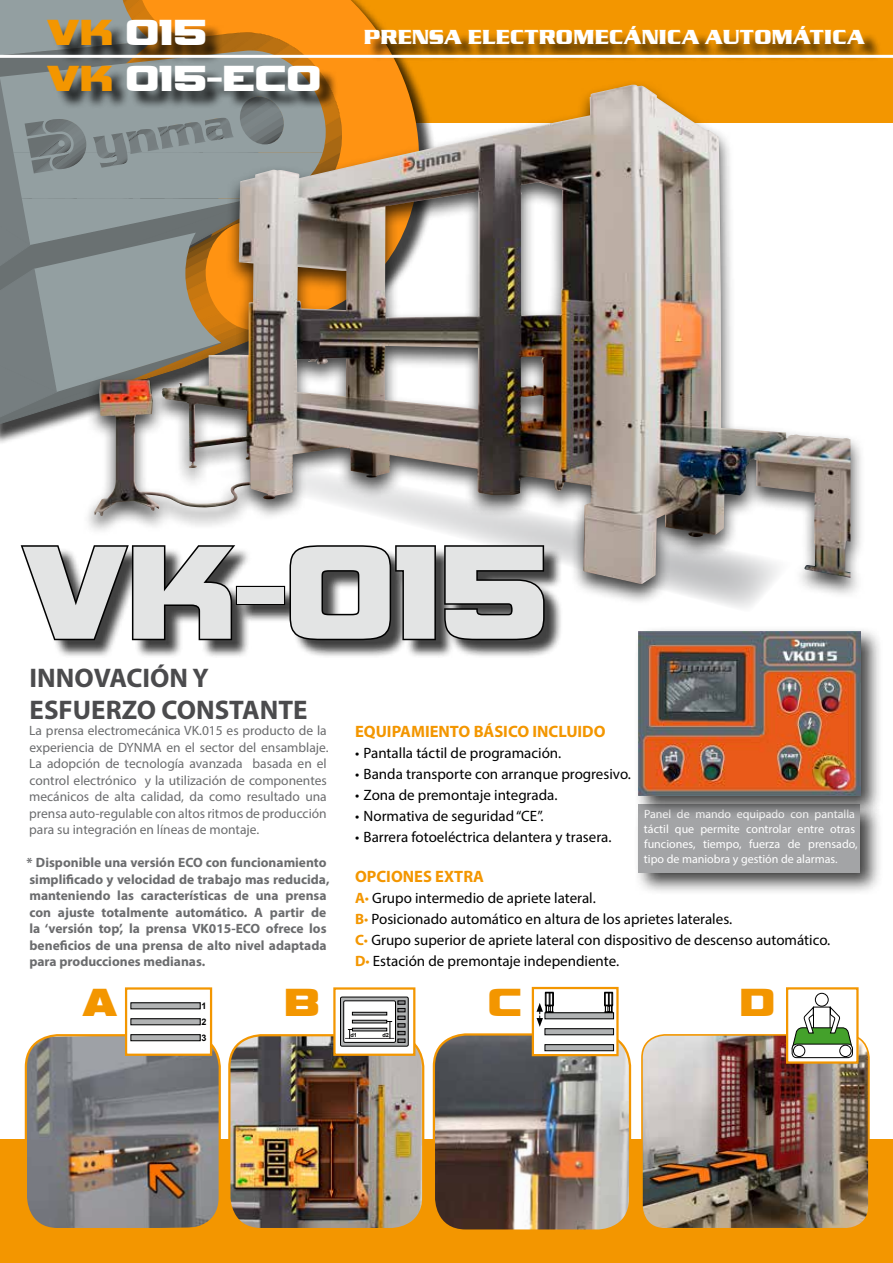
<style>
.page{position:relative;width:893px;height:1263px;background:#fff}
.page>*{position:absolute;margin:0;border:0;box-sizing:border-box;transform-origin:0 0}
.t1{font:139.2px "Vipnagorgialla";color:#e3e4e4;scale:.87 1}
.t2{font:40.5px "Vipnagorgialla";color:#f39600}
.t3{font:37.5px "Vipnagorgialla";color:#fff}
.t4{font:700 27px/31.5px "Myriad Pro";color:#4b4b4d}
.t5{font:700 21px "Serpentine D";letter-spacing:.015em;color:#fff}
.t6{font:700 16.5px "Myriad Pro";color:#f39600}
.t7{font:15px/21px "Myriad Pro";color:#000}
.t8{font:13.5px/16.5px "Myriad Pro";color:#6b6c6e}
.t9{font:700 13.5px/16.5px "Myriad Pro";color:#6b6c6e}
.t10{font:12px/15px "Myriad Pro";color:#fff}
.t11{font:700 9px/15.9px "Arial";color:#000;text-align:justify}
.t12{font:700 5.7px "Arial";color:#000}
.s1{color:#f39600}
.s2{font-weight:700;color:#f39600}
</style>
<div class="page">
<div style="left:0;top:0;width:893px;height:123px;background:#f39600"></div>
<svg style="left:343px;top:0;width:72px;height:79px;fill:#ff9312"></svg>
<svg style="left:0;top:0;width:343px;height:443px;background:#9c8f77"></svg>
<div style="left:0;top:1140px;width:893px;height:123px;background:#f39600"></div>
<img style="left:434px;top:1036px;width:195px;height:193px">
<div style="left:433px;top:1033px;width:198px;height:199px;border:2px solid #f39600;border-radius:32px"></div>
<div style="left:51px;top:24px;width:173px;height:40px;background:#000;opacity:.75"></div>
<img style="left:229px;top:1035px;width:194px;height:192px">
<div style="left:228px;top:1034px;width:196px;height:196px;border:2px solid #f39600;border-radius:32px"></div>
<img style="left:26px;top:1035px;width:193px;height:192px">
<div style="left:25px;top:1034px;width:196px;height:196px;border:2px solid #f39600;border-radius:32px"></div>
<div style="left:333px;top:987px;width:82px;height:69px;background:#fff;border:2px solid #f39600"></div>
<div style="left:340px;top:997px;width:68px;height:49px;background:linear-gradient(to right,#b1b3b4,#b1b3b4);border-radius:2px"></div>
<div style="left:340px;top:997px;width:68px;height:49px;border:1px solid #000;border-radius:2px"></div>
<svg style="left:344px;top:1001px;width:51px;height:41px"></svg>
<div style="left:343px;top:1000px;width:53px;height:43px;border:1px solid #000;border-radius:2px"></div>
<svg style="left:398px;top:1000px;width:7px;height:43px"></svg>
<div style="left:352px;top:1012px;width:35px;height:3px;border:1px solid #000"></div>
<div style="left:352px;top:1020px;width:35px;height:3px;border:1px solid #000"></div>
<div style="left:352px;top:1028px;width:35px;height:3px;border:1px solid #000"></div>
<hr style="left:345px;top:1038px;width:49px;height:1px;background:#3e3d40">
<svg style="left:387px;top:1021px;width:5px;height:17px"></svg>
<svg style="left:348px;top:1029px;width:4px;height:9px"></svg>
<div style="left:532px;top:987px;width:87px;height:69px;background:#fff;border:2px solid #f39600"></div>
<div style="left:545px;top:1013px;width:69px;height:6px;background:#b1b3b4"></div>
<div style="left:545px;top:1012px;width:69px;height:7px;border:1px solid #000"></div>
<div style="left:545px;top:1029px;width:69px;height:6px;background:#b1b3b4"></div>
<div style="left:545px;top:1028px;width:69px;height:7px;border:1px solid #000"></div>
<div style="left:545px;top:1045px;width:69px;height:6px;background:#b1b3b4"></div>
<div style="left:545px;top:1044px;width:69px;height:7px;border:1px solid #000"></div>
<div style="left:545px;top:993px;width:9px;height:12px;border:1px solid #000"></div>
<div style="left:604px;top:993px;width:9px;height:12px;border:1px solid #000"></div>
<svg style="left:605px;top:992px;width:8px;height:21px"></svg>
<svg style="left:536px;top:992px;width:17px;height:35px"></svg>
<div style="left:125px;top:987px;width:87px;height:69px;background:#fff;border:2px solid #f39600"></div>
<div style="left:131px;top:1003px;width:69px;height:6px;background:#b1b3b4"></div>
<div style="left:131px;top:1002px;width:69px;height:7px;border:1px solid #000"></div>
<div style="left:131px;top:1019px;width:69px;height:6px;background:#b1b3b4"></div>
<div style="left:131px;top:1018px;width:69px;height:7px;border:1px solid #000"></div>
<div style="left:131px;top:1035px;width:69px;height:6px;background:#b1b3b4"></div>
<div style="left:131px;top:1034px;width:69px;height:7px;border:1px solid #000"></div>
<img style="left:642px;top:1035px;width:225px;height:191px">
<div style="left:641px;top:1034px;width:229px;height:195px;border:2px solid #f39600;border-radius:23px"></div>
<div style="left:786px;top:987px;width:73px;height:77px;background:#fff;border:2px solid #f39600"></div>
<div style="left:792px;top:1044px;width:61px;height:14px;border:1px solid #000;border-radius:4px"></div>
<div style="left:793px;top:1045px;width:12px;height:12px;border:1px solid #000;border-radius:50%"></div>
<div style="left:839px;top:1045px;width:12px;height:12px;border:1px solid #000;border-radius:50%"></div>
<div style="left:815px;top:993px;width:13px;height:13px;border:1px solid #000;border-radius:50%"></div>
<svg style="left:791px;top:1007px;width:62px;height:43px"></svg>
<div style="left:367px;top:28px;width:516px;height:34px;background:#000;opacity:.75"></div>
<hr style="left:0;top:55px;width:893px;height:3px;background:#fff">
<div style="left:51px;top:69px;width:287px;height:40px;background:#000;opacity:.75"></div>
<div style="left:81px;top:79px;width:784px;height:527px;background:#000;opacity:.75"></div>
<img style="left:94px;top:85px;width:540px;height:431px">
<div style="left:24px;top:548px;width:539px;height:111px;background:#000;opacity:.75"></div>
<svg style="left:20px;top:544px;width:218px;height:98px"></svg>
<div style="left:236px;top:586px;width:49px;height:19px;border:3px solid #000"></div>
<svg style="left:288px;top:544px;width:149px;height:98px;background:#6b6b6b"></svg>
<svg style="left:443px;top:544px;width:103px;height:98px;background:#5c5c5c"></svg>
<div style="left:634px;top:799px;width:249px;height:97px;background:#000;opacity:.75"></div>
<div style="left:639px;top:805px;width:221px;height:68px;background:#a3a4a6"></div>
<div style="left:634px;top:626px;width:249px;height:193px;background:#000;opacity:.75"></div>
<img style="left:639px;top:631px;width:221px;height:165px">
<h3 class="t3" style="left:47px;top:12px;width:162px"><span class="s1">VK</span> 015</h3>
<h3 class="t3" style="left:47px;top:57px;width:276px"><span class="s1">VK</span> 015-ECO</h3>
<h3 class="t5" style="left:364px;top:25px;width:503px">PRENSA ELECTROMECÁNICA AUTOMÁTICA</h3>
<h1 class="t1" style="left:22px;top:513px;width:607px">VK-015</h1>
<h3 class="t4" style="left:30px;top:661px;width:280px">INNOVACIÓN Y<br>ESFUERZO CONSTANTE</h3>
<p class="t8" style="left:29px;top:722px;width:301px">La prensa electromecánica VK.015 es producto de la experiencia de DYNMA en el sector del ensamblaje.<br>La adopción de tecnología avanzada basada en el control electrónico y la utilización de componentes mecánicos de alta calidad, da como resultado una prensa auto-regulable con altos ritmos de producción para su integración en líneas de montaje.</p>
<p class="t9" style="left:27px;top:854px;width:304px">* Disponible una versión ECO con funcionamiento simplificado y velocidad de trabajo mas reducida, manteniendo las características de una prensa con ajuste totalmente automático. A partir de la ‘versión top’, la prensa VK015-ECO ofrece los beneficios de una prensa de alto nivel adaptada para producciones medianas.</p>
<p class="t6" style="left:355px;top:720px;width:252px">EQUIPAMIENTO BÁSICO INCLUIDO</p>
<p class="t7" style="left:355px;top:742px;width:208px">• Pantalla táctil de programación.</p>
<p class="t7" style="left:355px;top:763px;width:277px">• Banda transporte con arranque progresivo.</p>
<p class="t7" style="left:355px;top:784px;width:204px">• Zona de premontaje integrada.</p>
<p class="t7" style="left:355px;top:805px;width:190px">• Normativa de seguridad “CE”.</p>
<p class="t7" style="left:355px;top:826px;width:258px">• Barrera fotoeléctrica delantera y trasera.</p>
<p class="t6" style="left:355px;top:866px;width:131px">OPCIONES EXTRA</p>
<p class="t7" style="left:355px;top:887px;width:477px"><span class="s2">A</span><span class="s1">•</span> Grupo intermedio de apriete lateral.<br><span class="s2">B</span><span class="s1">•</span> Posicionado automático en altura de los aprietes laterales.<br><span class="s2">C</span><span class="s1">•</span> Grupo superior de apriete lateral con dispositivo de descenso automático.<br><span class="s2">D</span><span class="s1">•</span> Estación de premontaje independiente.</p>
<p class="t10" style="left:644px;top:806px;width:215px">Panel de mando equipado con pantalla táctil que permite controlar entre otras funciones, tiempo, fuerza de prensado, tipo de maniobra y gestión de alarmas.</p>
<h2 class="t2" style="left:82px;top:979px;width:37px">A</h2>
<h2 class="t2" style="left:284px;top:979px;width:37px">B</h2>
<h2 class="t2" style="left:488px;top:979px;width:36px">C</h2>
<h2 class="t2" style="left:739px;top:979px;width:37px">D</h2>
<p class="t11" style="left:202px;top:998px;width:7px">1<br>2<br>3</p>
<p class="t12" style="left:350px;top:1031px;width:8px">d1</p>
<p class="t12" style="left:382px;top:1031px;width:8px">d2</p>
</div>
